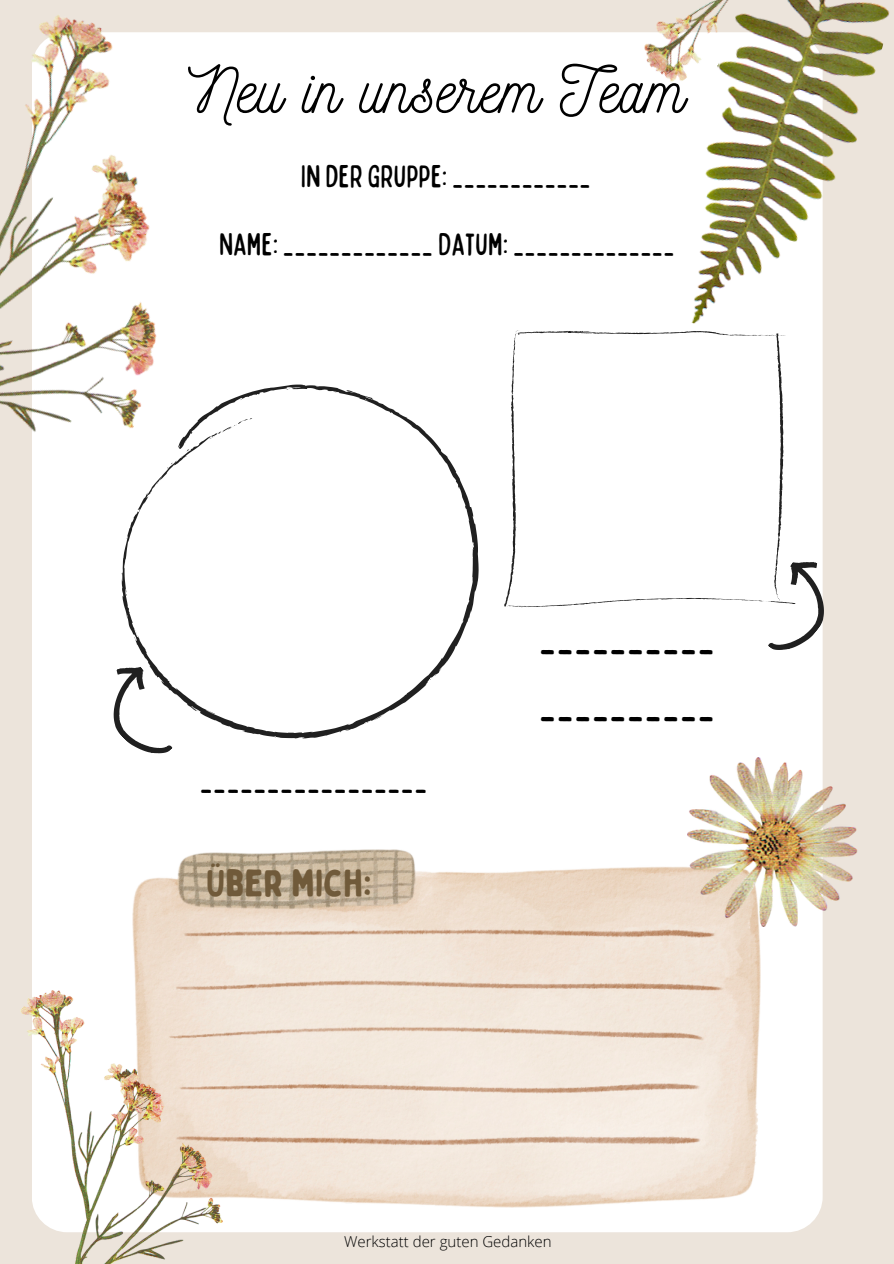
<style>
.page{position:relative;width:894px;height:1264px;background:#fff}
.page>*{position:absolute;margin:0;border:0;box-sizing:border-box;transform-origin:0 0}
.t1{font:62.85px "Nickainley";letter-spacing:.01em;color:#000}
.t2{font:condensed 48px "Bobby Jones Soft";color:#000}
.t3{font:37.5px "Bobby Jones Soft";color:#705a3a}
.t4{font:condensed 36.45px "Bobby Jones Soft";color:#000}
.t5{font:condensed 31.5px "Bobby Jones Soft";color:#000}
.t6{font:300 15px "Open Sans";color:#000}
</style>
<div class="page">
<div style="left:0;top:0;width:893px;height:1263px;background:#ece4db"></div>
<div style="left:32px;top:32px;width:790px;height:1200px;background:#fff;border-radius:35px"></div>
<svg style="left:504px;top:330px;width:280px;height:277px"></svg>
<svg style="left:121px;top:384px;width:357px;height:355px"></svg>
<svg style="left:113px;top:656px;width:83px;height:98px"></svg>
<svg style="left:741px;top:550px;width:83px;height:114px"></svg>
<img style="left:132px;top:849px;width:627px;height:358px">
<img style="left:21px;top:990px;width:201px;height:273px">
<img style="left:687px;top:757px;width:170px;height:169px">
<img style="left:0;top:15px;width:300px;height:530px">
<img style="left:649px;top:91px;width:210px;height:261px">
<img style="left:644px;top:0;width:246px;height:91px">
<p class="t1" style="left:188px;top:50px;width:498px">Neu in unserem Team</p>
<p class="t5" style="left:301px;top:156px;width:291px">IN DER GRUPPE:____________</p>
<p class="t5" style="left:219px;top:224px;width:457px">NAME:_____________ DATUM:______________</p>
<p class="t2" style="left:539px;top:606px;width:178px">__________</p>
<p class="t4" style="left:200px;top:756px;width:229px">_________________</p>
<p class="t3" style="left:206px;top:860px;width:167px">ÜBER MICH:</p>
<p class="t2" style="left:539px;top:672px;width:178px">__________</p>
<p class="t6" style="left:344px;top:1230px;width:209px">Werkstatt der guten Gedanken</p>
</div>
